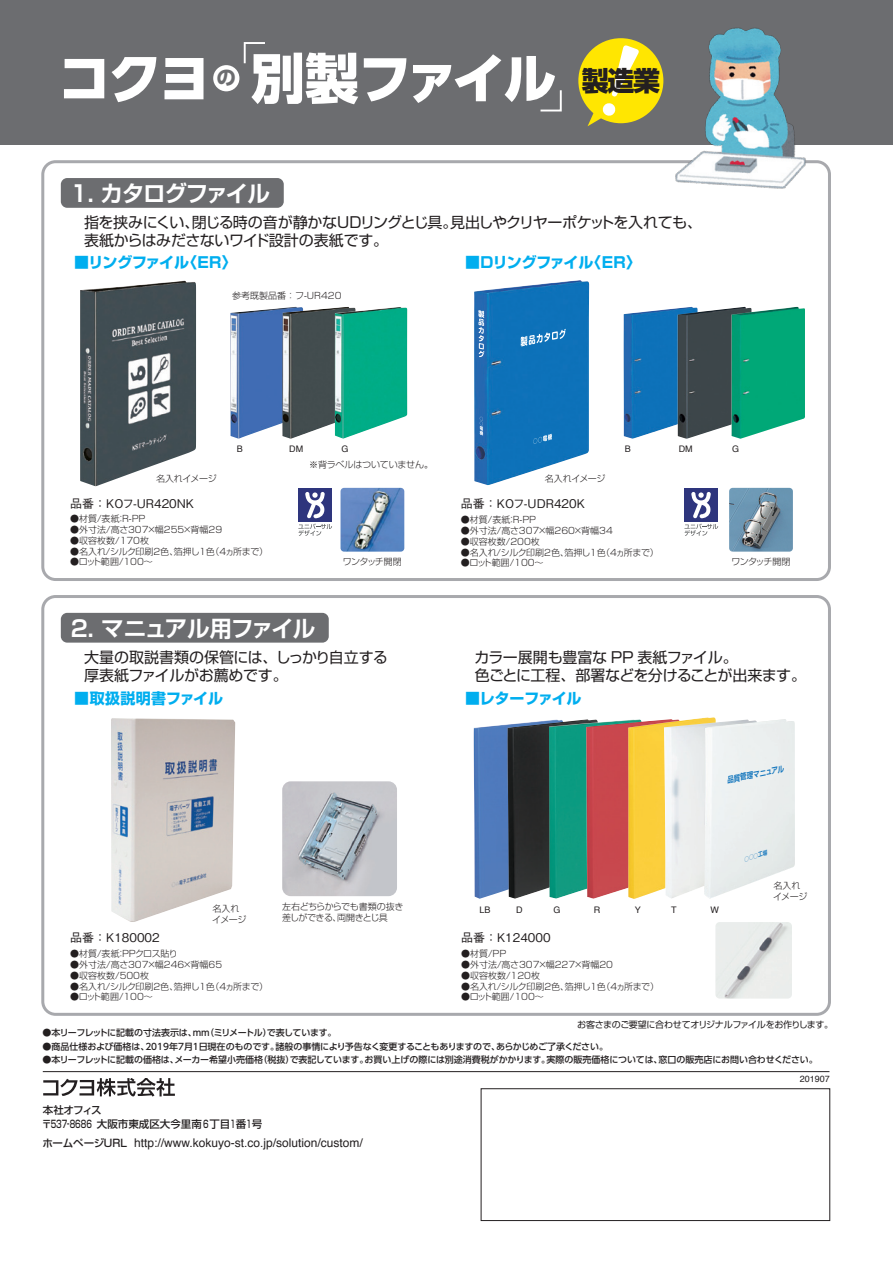
<style>
.page{position:relative;width:893px;height:1263px;background:#fff}
.page>*{position:absolute;margin:0;border:0;box-sizing:border-box;transform-origin:0 0}
.t1{font:800 54px "UD Shin Go Pro";letter-spacing:-.07em;color:#fff}
.t2{font:800 27px "UD Shin Go Pro";color:#231f20}
.t3{font:700 22.5px "Shin Go Pro De";letter-spacing:-.035em;color:#fff}
.t4{font:700 22.5px "Shin Go Pro De";letter-spacing:-.055em;color:#fff}
.t5{font:700 19.5px "UD Shin Go Pro";color:#6c6d70}
.t6{font:15px/18px "Shin Go Pro";letter-spacing:-.03em;color:#231f20}
.t7{font:700 15px "Shin Go Pro";letter-spacing:-.01em;color:#00aeef}
.t8{font:700 15px "Shin Go Pro";letter-spacing:-.035em;color:#00aeef}
.t9{font:700 15px "Shin Go Pro";letter-spacing:.01em;color:#00aeef}
.t10{font:12px "Helvetica";color:#231f20}
.t11{font:500 12px "Gothic BBB Pro";color:#231f20}
.t12{font:500 10.5px/13.5px "Shin Go Pro";color:#231f20}
.t13{font:300 9px/10.8px "Shin Go Pro";color:#231f20}
.t14{font:500 9px "UD Shin Go Pr 6 N";letter-spacing:-.01em;color:#231f20}
.t15{font:300 9px "Shin Go Pro";letter-spacing:-.03em;color:#231f20}
.t16{font:300 9px "Shin Go Pro";letter-spacing:-.025em;color:#231f20}
.t17{font:500 9px "UD Shin Go Pr 6 N";letter-spacing:-.045em;color:#231f20}
.t18{font:9px "Shin Go Pro";letter-spacing:-.035em;color:#231f20}
.t19{font:300 9px/10.8px "Shin Go Pro";letter-spacing:-.055em;color:#231f20}
.t20{font:9px "Helvetica";color:#231f20}
.t21{font:300 9px "Shin Go Pro";letter-spacing:-.04em;color:#231f20}
.t22{font:300 9px "Shin Go Pro";letter-spacing:-.05em;color:#231f20}
.t23{font:300 9px "Shin Go Pro";letter-spacing:-.02em;color:#231f20}
.t24{font:300 9px "Shin Go Pro";letter-spacing:-.07em;color:#231f20}
.t25{font:italic 700 8.1px "Shin Go Pro De";color:#1074bc;scale:.82 1}
.t26{font:italic 700 5.7px "Shin Go Pro De";color:#1074bc;scale:.85 1}
.s1{font-family:"Shin Go Pro";font-weight:500;font-size:10.5px}
</style>
<div class="page">
<hr style="left:43px;top:1071px;width:786px;height:1px;background:#231f20">
<div style="left:41px;top:160px;width:790px;height:421px;border:3px solid #a8a9ad;border-radius:13px"></div>
<div style="left:41px;top:595px;width:790px;height:421px;border:3px solid #a8a9ad;border-radius:13px"></div>
<div style="left:0;top:0;width:893px;height:145px;background:#6c6d70"></div>
<img style="left:473px;top:724px;width:34px;height:175px">
<img style="left:507px;top:720px;width:42px;height:179px">
<img style="left:549px;top:719px;width:37px;height:180px">
<img style="left:586px;top:719px;width:42px;height:180px">
<img style="left:628px;top:717px;width:88px;height:182px">
<img style="left:715px;top:922px;width:77px;height:76px">
<img style="left:664px;top:719px;width:52px;height:180px">
<img style="left:624px;top:308px;width:54px;height:131px">
<img style="left:729px;top:488px;width:64px;height:64px">
<img style="left:341px;top:488px;width:63px;height:64px">
<img style="left:80px;top:281px;width:116px;height:205px">
<img style="left:111px;top:718px;width:124px;height:204px">
<img style="left:282px;top:781px;width:115px;height:115px">
<img style="left:660px;top:28px;width:159px;height:161px">
<img style="left:704px;top:719px;width:91px;height:179px">
<img style="left:230px;top:308px;width:52px;height:131px">
<img style="left:282px;top:307px;width:53px;height:132px">
<img style="left:335px;top:307px;width:72px;height:132px">
<img style="left:474px;top:280px;width:115px;height:205px">
<svg style="left:521px;top:329px;width:45px;height:17px"></svg>
<svg style="left:533px;top:434px;width:19px;height:10px"></svg>
<svg style="left:478px;top:310px;width:6px;height:47px"></svg>
<svg style="left:480px;top:417px;width:3px;height:18px"></svg>
<img style="left:678px;top:307px;width:53px;height:132px">
<img style="left:731px;top:307px;width:74px;height:132px">
<div style="left:481px;top:1088px;width:349px;height:133px;border:1px solid #231f20"></div>
<div style="left:684px;top:488px;width:34px;height:34px;background:#2e357d"></div>
<svg style="left:691px;top:492px;width:20px;height:26px"></svg>
<svg style="left:684px;top:524px;width:34px;height:12px"></svg>
<div style="left:298px;top:488px;width:34px;height:34px;background:#2e357d"></div>
<svg style="left:305px;top:492px;width:20px;height:26px"></svg>
<svg style="left:298px;top:524px;width:34px;height:12px"></svg>
<div style="left:61px;top:613px;width:268px;height:30px;background:#6c6d70;border-radius:6px"></div>
<div style="left:61px;top:178px;width:223px;height:30px;background:#6c6d70;border-radius:6px"></div>
<div style="left:213px;top:65px;width:26px;height:26px;background:#fff;border-radius:50%"></div>
<svg style="left:243px;top:42px;width:22px;height:22px"></svg>
<svg style="left:540px;top:90px;width:22px;height:22px"></svg>
<div style="left:578px;top:38px;width:85px;height:85px;background:#ffe601;border-radius:50%"></div>
<svg style="left:587px;top:45px;width:52px;height:81px"></svg>
<svg style="left:43px;top:1078px;width:132px;height:18px"></svg>
<h1 class="t1" style="left:58px;top:34px;width:155px">コクヨ</h1>
<h3 class="t5" style="left:217px;top:62px;width:21px">の</h3>
<h1 class="t1" style="left:251px;top:34px;width:307px">別製ファイル</h1>
<h2 class="t2" style="left:582px;top:59px;width:80px">製造業</h2>
<h3 class="t4" style="left:71px;top:175px;width:201px">1. カタログファイル</h3>
<h3 class="t6" style="left:84px;top:212px;width:619px">指を挟みにくい、閉じる時の音が静かなUDリングとじ具。見出しやクリヤーポケットを入れても、表紙からはみださないワイド設計の表紙です。</h3>
<h3 class="t7" style="left:74px;top:250px;width:164px">■リングファイル〈ER〉</h3>
<h3 class="t8" style="left:465px;top:250px;width:177px">■Dリングファイル〈ER〉</h3>
<p class="t13" style="left:232px;top:289px;width:111px">参考既製品番：フ-UR420</p>
<p class="t20" style="left:237px;top:442px;width:8px">B</p>
<p class="t20" style="left:289px;top:442px;width:15px">DM</p>
<p class="t20" style="left:342px;top:442px;width:9px">G</p>
<p class="t20" style="left:625px;top:442px;width:8px">B</p>
<p class="t20" style="left:679px;top:442px;width:15px">DM</p>
<p class="t20" style="left:732px;top:442px;width:9px">G</p>
<p class="t23" style="left:309px;top:457px;width:126px">※背ラベルはついていません。</p>
<p class="t22" style="left:156px;top:471px;width:62px">名入れイメージ</p>
<p class="t22" style="left:545px;top:471px;width:62px">名入れイメージ</p>
<h3 class="t11" style="left:70px;top:493px;width:125px">品番：KOフ-UR420NK</h3>
<p class="t13" style="left:70px;top:512px;width:77px">●材質/表紙：R-PP</p>
<p class="t13" style="left:70px;top:523px;width:153px">●外寸法/高さ307×幅255×背幅29</p>
<p class="t13" style="left:70px;top:534px;width:80px">●収容枚数/170枚</p>
<p class="t15" style="left:70px;top:544px;width:199px">●名入れ/シルク印刷2色、箔押し1色（4ヵ所まで）</p>
<p class="t16" style="left:70px;top:555px;width:84px">●ロット範囲/100～</p>
<h3 class="t11" style="left:461px;top:494px;width:125px">品番：KOフ-UDR420K</h3>
<p class="t13" style="left:461px;top:513px;width:77px">●材質/表紙：R-PP</p>
<p class="t13" style="left:461px;top:524px;width:153px">●外寸法/高さ307×幅260×背幅34</p>
<p class="t13" style="left:461px;top:535px;width:80px">●収容枚数/200枚</p>
<p class="t15" style="left:461px;top:545px;width:199px">●名入れ/シルク印刷2色、箔押し1色（4ヵ所まで）</p>
<p class="t16" style="left:461px;top:555px;width:84px">●ロット範囲/100～</p>
<p class="t24" style="left:343px;top:554px;width:61px">ワンタッチ開閉</p>
<p class="t24" style="left:731px;top:554px;width:61px">ワンタッチ開閉</p>
<h3 class="t3" style="left:71px;top:610px;width:246px">2. マニュアル用ファイル</h3>
<h3 class="t6" style="left:84px;top:647px;width:305px">大量の取説書類の保管には、しっかり自立する厚表紙ファイルがお薦めです。</h3>
<h3 class="t9" style="left:74px;top:686px;width:150px">■取扱説明書ファイル</h3>
<p class="t13" style="left:212px;top:902px;width:36px">名入れイメージ</p>
<h3 class="t11" style="left:70px;top:928px;width:91px">品番：K180002</h3>
<p class="t21" style="left:70px;top:946px;width:109px">●材質/表紙：PPクロス貼り</p>
<p class="t13" style="left:70px;top:958px;width:153px">●外寸法/高さ307×幅246×背幅65</p>
<p class="t13" style="left:70px;top:969px;width:80px">●収容枚数/500枚</p>
<p class="t15" style="left:70px;top:979px;width:199px">●名入れ/シルク印刷2色、箔押し1色（4ヵ所まで）</p>
<p class="t16" style="left:70px;top:989px;width:84px">●ロット範囲/100～</p>
<p class="t19" style="left:282px;top:900px;width:123px">左右どちらからでも書類の抜き差しができる、両開きとじ具</p>
<h3 class="t6" style="left:474px;top:647px;width:333px">カラー展開も豊富な PP 表紙ファイル。<br>色ごとに工程、部署などを分けることが出来ます。</h3>
<h3 class="t7" style="left:465px;top:686px;width:118px">■レターファイル</h3>
<p class="t25" style="left:725px;top:773px;width:72px;rotate:-11deg">品質管理マニュアル</p>
<p class="t26" style="left:742px;top:855px;width:30px;rotate:-19deg">○○○工場</p>
<p class="t20" style="left:480px;top:903px;width:13px">LB</p>
<p class="t20" style="left:516px;top:903px;width:8px">D</p>
<p class="t20" style="left:553px;top:903px;width:9px">G</p>
<p class="t20" style="left:594px;top:903px;width:8px">R</p>
<p class="t20" style="left:635px;top:903px;width:8px">Y</p>
<p class="t20" style="left:671px;top:903px;width:7px">T</p>
<p class="t20" style="left:711px;top:903px;width:10px">W</p>
<h3 class="t11" style="left:461px;top:928px;width:91px">品番：K124000</h3>
<p class="t13" style="left:461px;top:947px;width:47px">●材質/PP</p>
<p class="t13" style="left:461px;top:958px;width:153px">●外寸法/高さ307×幅227×背幅20</p>
<p class="t13" style="left:461px;top:969px;width:80px">●収容枚数/120枚</p>
<p class="t15" style="left:461px;top:979px;width:199px">●名入れ/シルク印刷2色、箔押し1色（4ヵ所まで）</p>
<p class="t16" style="left:461px;top:989px;width:84px">●ロット範囲/100～</p>
<p class="t13" style="left:773px;top:879px;width:36px">名入れイメージ</p>
<p class="t18" style="left:577px;top:1017px;width:258px">お客さまのご要望に合わせてオリジナルファイルをお作りします。</p>
<p class="t17" style="left:42px;top:1025px;width:296px">●本リーフレットに記載の寸法表示は、mm（ミリメートル）で表しています。</p>
<p class="t14" style="left:42px;top:1039px;width:567px">●商品仕様および価格は、2019年7月1日現在のものです。諸般の事情により予告なく変更することもありますので、あらかじめご了承ください。</p>
<p class="t14" style="left:42px;top:1052px;width:777px">●本リーフレットに記載の価格は、メーカー希望小売価格（税抜）で表記しています。お買い上げの際には別途消費税がかかります。実際の販売価格については、窓口の販売店にお問い合わせください。</p>
<p class="t20" style="left:800px;top:1071px;width:32px">201907</p>
<p class="t12" style="left:42px;top:1102px;width:222px">本社オフィス<br>〒537-8686 大阪市東成区大今里南6丁目1番1号</p>
<h3 class="t10" style="left:42px;top:1133px;width:322px"><span class="s1">ホームページURL</span> http://www.kokuyo-st.co.jp/solution/custom/</h3>
</div>
